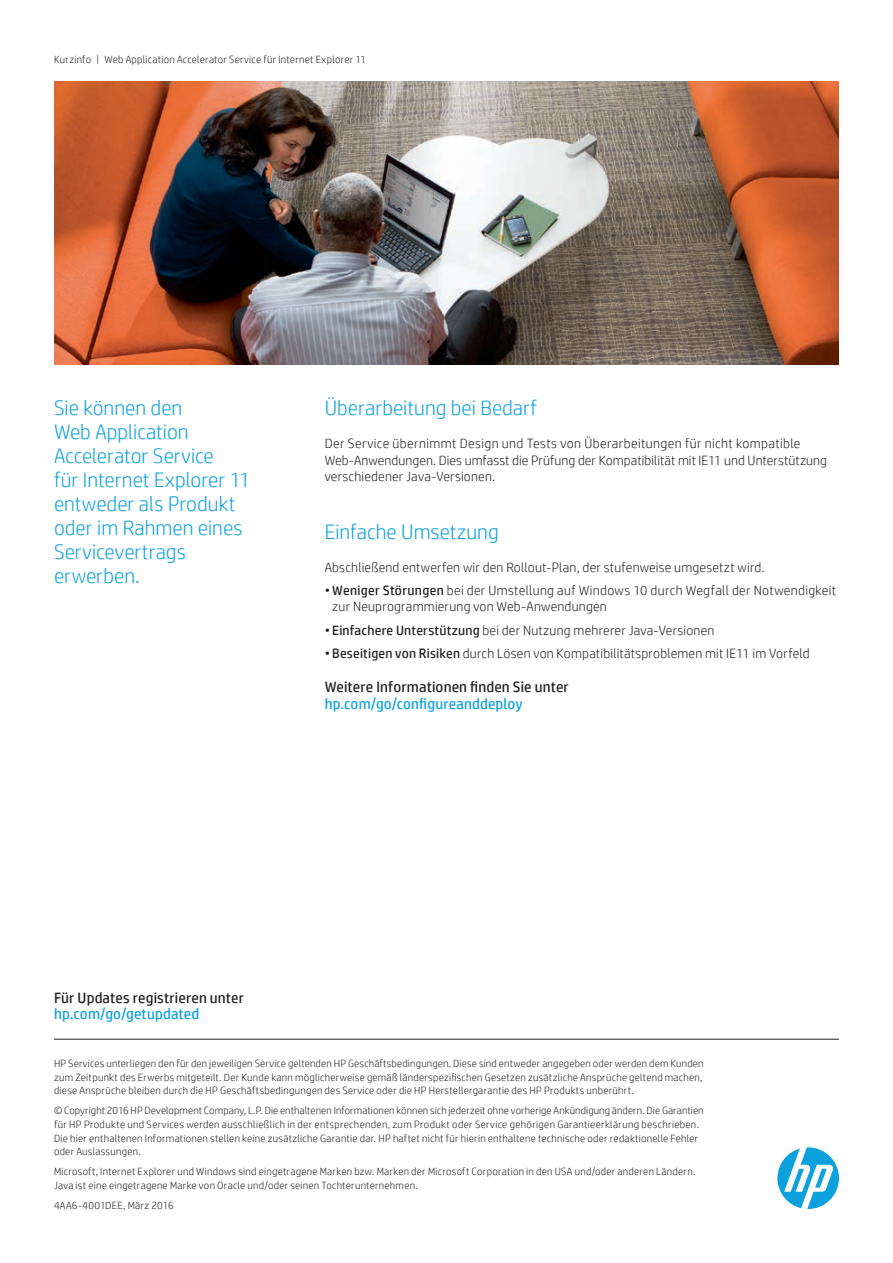
<style>
.page{position:relative;width:893px;height:1263px;background:#fff}
.page>*{position:absolute;margin:0;border:0;box-sizing:border-box;transform-origin:0 0}
.t1{font:300 21px/24px "HP Simplified";color:#0ca0dd}
.t2{font:15px "HP Simplified";letter-spacing:.01em;color:#231f20}
.t3{font:15px "HP Simplified";letter-spacing:.01em;color:#0ca0dd}
.t4{font:300 13.5px/16.5px "HP Simplified";letter-spacing:.015em;color:#231f20}
.t5{font:300 10.5px/13.5px "HP Simplified";letter-spacing:.025em;color:#231f20}
.s1{font-weight:400}
</style>
<div class="page">
<hr style="left:54px;top:1039px;width:785px;height:1px;background:#231f20">
<img style="left:54px;top:81px;width:785px;height:283px">
<svg style="left:777px;top:1147px;width:62px;height:62px"></svg>
<p class="t5" style="left:54px;top:52px;width:314px">Kurzinfo | Web Application Accelerator Service für Internet Explorer 11</p>
<h1 class="t1" style="left:54px;top:395px;width:198px">Sie können den<br>Web Application<br>Accelerator Service<br>für Internet Explorer 11 entweder als Produkt oder im Rahmen eines<br>Servicevertrags erwerben.</h1>
<h1 class="t1" style="left:325px;top:395px;width:214px">Überarbeitung bei Bedarf</h1>
<p class="t4" style="left:325px;top:435px;width:504px">Der Service übernimmt Design und Tests von Überarbeitungen für nicht kompatible<br>Web-Anwendungen. Dies umfasst die Prüfung der Kompatibilität mit IE11 und Unterstützung verschiedener Java-Versionen.</p>
<h1 class="t1" style="left:325px;top:519px;width:176px">Einfache Umsetzung</h1>
<p class="t4" style="left:325px;top:558px;width:442px">Abschließend entwerfen wir den Rollout-Plan, der stufenweise umgesetzt wird.</p>
<p class="t4" style="left:332px;top:581px;width:505px;text-indent:-8px">• <span class="s1">Weniger Störungen</span> bei der Umstellung auf Windows 10 durch Wegfall der Notwendigkeit zur Neuprogrammierung von Web-Anwendungen</p>
<p class="t4" style="left:325px;top:621px;width:391px">• <span class="s1">Einfachere Unterstützung</span> bei der Nutzung mehrerer Java-Versionen</p>
<p class="t4" style="left:325px;top:644px;width:486px">• <span class="s1">Beseitigen von Risiken</span> durch Lösen von Kompatibilitätsproblemen mit IE11 im Vorfeld</p>
<h2 class="t2" style="left:325px;top:677px;width:246px">Weitere Informationen finden Sie unter</h2>
<h2 class="t3" style="left:325px;top:693px;width:200px">hp.com/go/configureanddeploy</h2>
<h2 class="t2" style="left:54px;top:988px;width:192px">Für Updates registrieren unter</h2>
<h2 class="t3" style="left:54px;top:1004px;width:147px">hp.com/go/getupdated</h2>
<p class="t5" style="left:54px;top:1056px;width:651px;text-align:justify">HP Services unterliegen den für den jeweiligen Service geltenden HP Geschäftsbedingungen. Diese sind entweder angegeben oder werden dem Kunden zum Zeitpunkt des Erwerbs mitgeteilt. Der Kunde kann möglicherweise gemäß länderspezifischen Gesetzen zusätzliche Ansprüche geltend machen, diese Ansprüche bleiben durch die HP Geschäftsbedingungen des Service oder die HP Herstellergarantie des HP Produkts unberührt.</p>
<p class="t5" style="left:54px;top:1104px;width:651px">© Copyright 2016 HP Development Company, L.P. Die enthaltenen Informationen können sich jederzeit ohne vorherige Ankündigung ändern. Die Garantien für HP Produkte und Services werden ausschließlich in der entsprechenden, zum Produkt oder Service gehörigen Garantieerklärung beschrieben.<br>Die hier enthaltenen Informationen stellen keine zusätzliche Garantie dar. HP haftet nicht für hierin enthaltene technische oder redaktionelle Fehler oder Auslassungen.</p>
<p class="t5" style="left:54px;top:1164px;width:643px">Microsoft, Internet Explorer und Windows sind eingetragene Marken bzw. Marken der Microsoft Corporation in den USA und/oder anderen Ländern.<br>Java ist eine eingetragene Marke von Oracle und/oder seinen Tochterunternehmen.</p>
<p class="t5" style="left:54px;top:1198px;width:121px">4AA6-4001DEE, März 2016</p>
</div>
